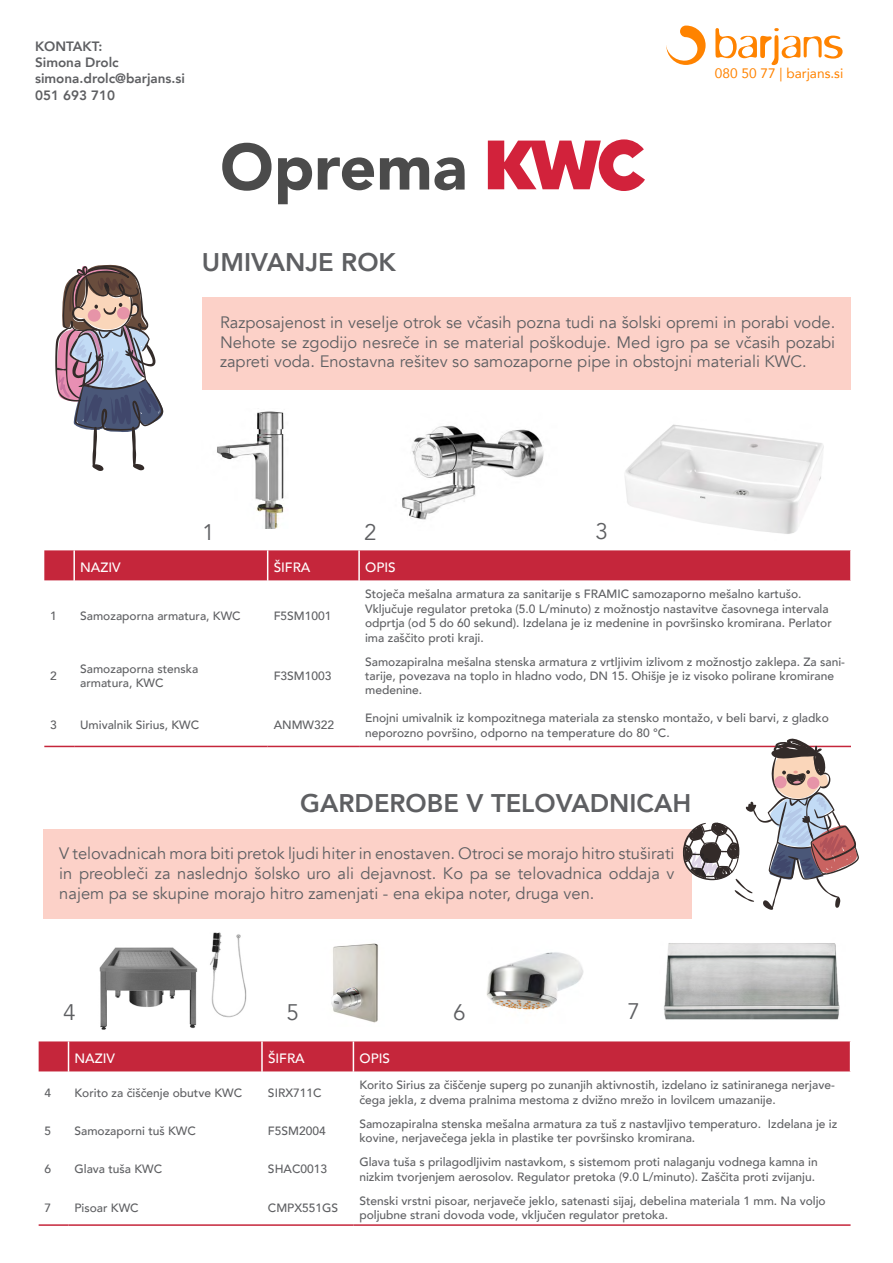
<style>
.page{position:relative;width:893px;height:1263px;background:#fff}
.page>*{position:absolute;margin:0;border:0;box-sizing:border-box;transform-origin:0 0}
.t1{font:900 64.5px "Avenir";color:#4b4b4b}
.t2{font:800 25.5px "Avenir";color:#5e5f62}
.t3{font:22.5px "Avenir";color:#5e5f62}
.t4{font:16.5px/19.8px "Avenir";color:#5e5f62;text-align:justify}
.t5{font:13.65px "Avenir";color:#ff8300}
.t6{font:800 13.5px/16.2px "Avenir";color:#5e5f62}
.t7{font:500 13.5px "Avenir";color:#fff}
.t8{font:500 12px/14.4px "Avenir";color:#5e5f62}
</style>
<div class="page">
<div style="left:202px;top:297px;width:648px;height:93px;background:#fcd1c8"></div>
<div style="left:44px;top:550px;width:806px;height:30px;background:#c5263b"></div>
<hr style="left:73px;top:550px;width:2px;height:30px;background:#fff">
<hr style="left:267px;top:550px;width:1px;height:30px;background:#fff">
<hr style="left:358px;top:550px;width:2px;height:30px;background:#fff">
<hr style="left:44px;top:746px;width:30px;height:1px;background:#c5263b">
<hr style="left:74px;top:746px;width:194px;height:1px;background:#c5263b">
<hr style="left:268px;top:746px;width:91px;height:1px;background:#c5263b">
<hr style="left:359px;top:746px;width:492px;height:1px;background:#c5263b">
<img style="left:402px;top:425px;width:142px;height:95px">
<img style="left:217px;top:411px;width:67px;height:117px">
<svg style="left:55px;top:264px;width:109px;height:207px"></svg>
<div style="left:43px;top:829px;width:648px;height:90px;background:#fcd1c8"></div>
<svg style="left:683px;top:738px;width:176px;height:172px"></svg>
<div style="left:39px;top:1041px;width:811px;height:30px;background:#c5263b"></div>
<hr style="left:68px;top:1041px;width:1px;height:30px;background:#fff">
<hr style="left:261px;top:1041px;width:2px;height:30px;background:#fff">
<hr style="left:353px;top:1041px;width:1px;height:30px;background:#fff">
<hr style="left:39px;top:1224px;width:30px;height:2px;background:#c5263b">
<hr style="left:69px;top:1224px;width:193px;height:2px;background:#c5263b">
<hr style="left:262px;top:1224px;width:91px;height:2px;background:#c5263b">
<hr style="left:353px;top:1224px;width:498px;height:2px;background:#c5263b">
<img style="left:487px;top:952px;width:96px;height:58px">
<img style="left:664px;top:943px;width:176px;height:77px">
<img style="left:331px;top:943px;width:47px;height:80px">
<img style="left:625px;top:424px;width:199px;height:110px">
<img style="left:99px;top:947px;width:99px;height:83px">
<img style="left:210px;top:932px;width:37px;height:86px">
<svg style="left:488px;top:139px;width:157px;height:51px"></svg>
<svg style="left:666px;top:26px;width:40px;height:39px"></svg>
<svg style="left:715px;top:28px;width:128px;height:37px"></svg>
<p class="t6" style="left:35px;top:38px;width:152px">KONTAKT:<br>Simona Drolc simona.drolc@barjans.si<br>051 693 710</p>
<h1 class="t1" style="left:220px;top:112px;width:249px">Oprema</h1>
<h2 class="t2" style="left:202px;top:242px;width:196px">UMIVANJE ROK</h2>
<p class="t5" style="left:715px;top:63px;width:130px">080 50 77 | barjans.si</p>
<p class="t4" style="left:220px;top:313px;width:617px">Razposajenost in veselje otrok se včasih pozna tudi na šolski opremi in porabi vode.<br>Nehote se zgodijo nesreče in se material poškoduje. Med igro pa se včasih pozabi zapreti voda. Enostavna rešitev so samozaporne pipe in obstojni materiali KWC.</p>
<h3 class="t3" style="left:202px;top:518px;width:14px">1</h3>
<h3 class="t3" style="left:364px;top:518px;width:14px">2</h3>
<h3 class="t3" style="left:595px;top:518px;width:14px">3</h3>
<p class="t7" style="left:80px;top:556px;width:42px">NAZIV</p>
<p class="t7" style="left:274px;top:556px;width:38px">ŠIFRA</p>
<p class="t7" style="left:365px;top:556px;width:32px">OPIS</p>
<p class="t8" style="left:50px;top:608px;width:8px">1</p>
<p class="t8" style="left:80px;top:608px;width:162px">Samozaporna armatura, KWC</p>
<p class="t8" style="left:274px;top:608px;width:59px">F5SM1001</p>
<p class="t8" style="left:50px;top:668px;width:8px">2</p>
<p class="t8" style="left:80px;top:661px;width:120px">Samozaporna stenska armatura, KWC</p>
<p class="t8" style="left:274px;top:668px;width:59px">F3SM1003</p>
<p class="t8" style="left:365px;top:586px;width:468px">Stoječa mešalna armatura za sanitarije s FRAMIC samozaporno mešalno kartušo.<br>Vključuje regulator pretoka (5.0 L/minuto) z možnostjo nastavitve časovnega intervala odprtja (od 5 do 60 sekund). Izdelana je iz medenine in površinsko kromirana. Perlator ima zaščito proti kraji.</p>
<p class="t8" style="left:365px;top:654px;width:481px">Samozapiralna mešalna stenska armatura z vrtljivim izlivom z možnostjo zaklepa. Za sani&shy;tarije, povezava na toplo in hladno vodo, DN 15. Ohišje je iz visoko polirane kromirane medenine.</p>
<p class="t8" style="left:50px;top:717px;width:8px">3</p>
<p class="t8" style="left:80px;top:717px;width:121px">Umivalnik Sirius, KWC</p>
<p class="t8" style="left:274px;top:717px;width:62px">ANMW322</p>
<p class="t8" style="left:365px;top:710px;width:465px">Enojni umivalnik iz kompozitnega materiala za stensko montažo, v beli barvi, z gladko neporozno površino, odporno na temperature do 80 °C.</p>
<h2 class="t2" style="left:300px;top:783px;width:392px">GARDEROBE V TELOVADNICAH</h2>
<p class="t4" style="left:59px;top:844px;width:617px">V telovadnicah mora biti pretok ljudi hiter in enostaven. Otroci se morajo hitro stuširati in preobleči za naslednjo šolsko uro ali dejavnost. Ko pa se telovadnica oddaja v najem pa se skupine morajo hitro zamenjati - ena ekipa noter, druga ven.</p>
<h3 class="t3" style="left:63px;top:998px;width:14px">4</h3>
<h3 class="t3" style="left:287px;top:998px;width:14px">5</h3>
<h3 class="t3" style="left:453px;top:998px;width:14px">6</h3>
<h3 class="t3" style="left:627px;top:998px;width:14px">7</h3>
<p class="t7" style="left:75px;top:1047px;width:42px">NAZIV</p>
<p class="t7" style="left:268px;top:1047px;width:38px">ŠIFRA</p>
<p class="t7" style="left:359px;top:1047px;width:32px">OPIS</p>
<p class="t8" style="left:45px;top:1085px;width:8px">4</p>
<p class="t8" style="left:75px;top:1085px;width:169px">Korito za čiščenje obutve KWC</p>
<p class="t8" style="left:268px;top:1085px;width:55px">SIRX711C</p>
<p class="t8" style="left:359px;top:1077px;width:477px">Korito Sirius za čiščenje superg po zunanjih aktivnostih, izdelano iz satiniranega nerjave&shy;čega jekla, z dvema pralnima mestoma z dvižno mrežo in lovilcem umazanije.</p>
<p class="t8" style="left:45px;top:1123px;width:8px">5</p>
<p class="t8" style="left:75px;top:1123px;width:123px">Samozaporni tuš KWC</p>
<p class="t8" style="left:268px;top:1123px;width:59px">F5SM2004</p>
<p class="t8" style="left:359px;top:1116px;width:479px">Samozapiralna stenska mešalna armatura za tuš z nastavljivo temperaturo. Izdelana je iz kovine, nerjavečega jekla in plastike ter površinsko kromirana.</p>
<p class="t8" style="left:45px;top:1161px;width:8px">6</p>
<p class="t8" style="left:75px;top:1161px;width:89px">Glava tuša KWC</p>
<p class="t8" style="left:268px;top:1161px;width:61px">SHAC0013</p>
<p class="t8" style="left:359px;top:1154px;width:460px">Glava tuša s prilagodljivim nastavkom, s sistemom proti nalaganju vodnega kamna in nizkim tvorjenjem aerosolov. Regulator pretoka (9.0 L/minuto). Zaščita proti zvijanju.</p>
<p class="t8" style="left:45px;top:1200px;width:8px">7</p>
<p class="t8" style="left:75px;top:1200px;width:66px">Pisoar KWC</p>
<p class="t8" style="left:268px;top:1200px;width:72px">CMPX551GS</p>
<p class="t8" style="left:359px;top:1193px;width:468px">Stenski vrstni pisoar, nerjaveče jeklo, satenasti sijaj, debelina materiala 1 mm. Na voljo poljubne strani dovoda vode, vključen regulator pretoka.</p>
</div>
